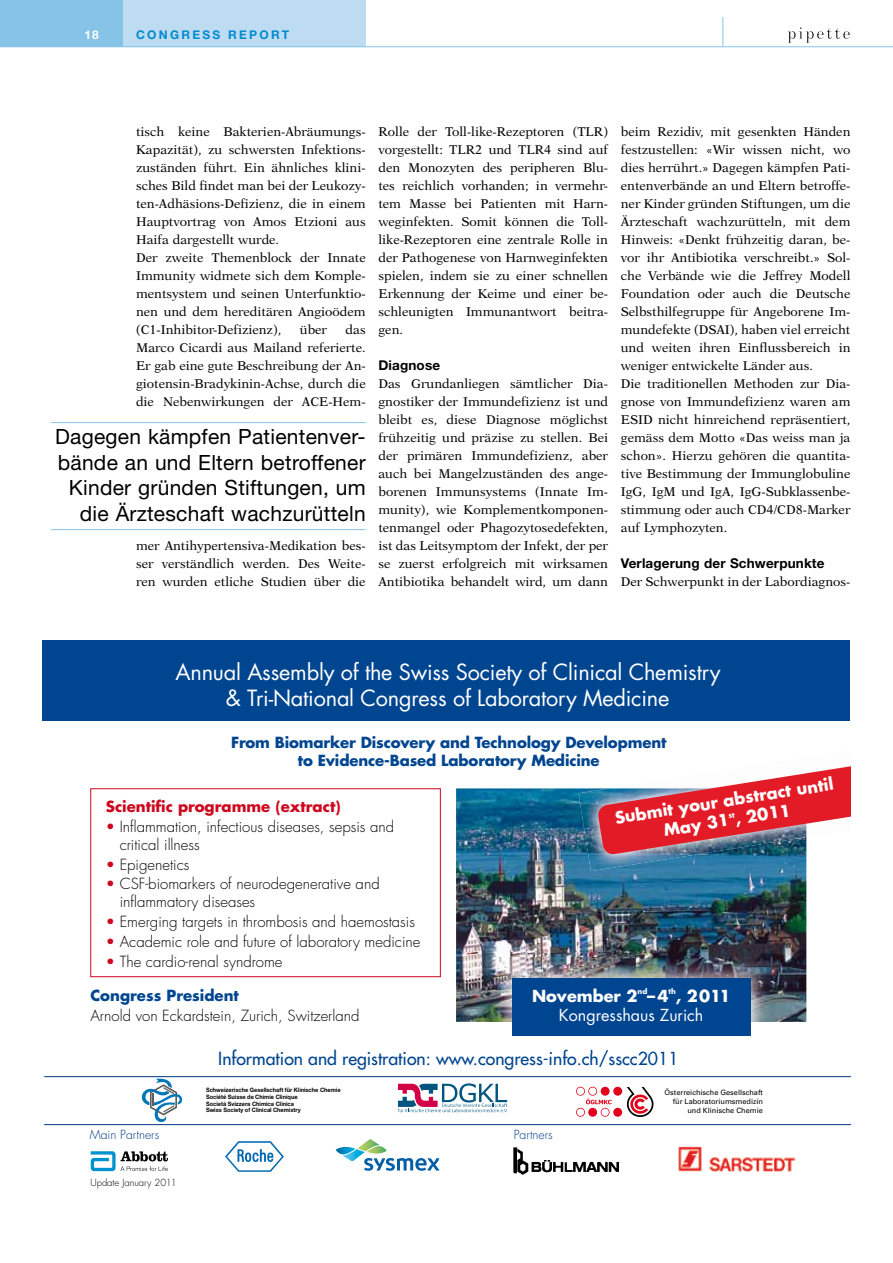
<style>
.page{position:relative;width:893px;height:1263px;background:#fff}
.page>*{position:absolute;margin:0;border:0;box-sizing:border-box;transform-origin:0 0}
.t1{font:21.75px/26.1px "Futura";letter-spacing:-.01em;color:#fff;text-align:center}
.t2{font:21px/25.5px "Helvetica Neue";letter-spacing:.01em;color:#000;text-align:right}
.t3{font:17.7px "Futura";color:#004590}
.t4{font:700 16.35px/19.5px "Futura";color:#fff;text-align:center}
.t5{font:16.2px/19.4px "Futura";color:#fff;text-align:center}
.t6{font:300 15px/17.9px "Futura";color:#000}
.t7{font:700 15px/17.9px "Futura";letter-spacing:-.01em;color:#004590;text-align:center}
.t8{font:700 15px "Futura";color:#cd071e}
.t9{font:700 13.5px "Helvetica Neue";letter-spacing:.01em;color:#000}
.t10{font:12.75px/18px "New Aster";color:#000;text-align:justify}
.t11{font:300 12.15px "Futura";color:#003882}
.t12{font:700 12px "Helvetica Neue";letter-spacing:.19em;color:#008bd0}
.t13{font:700 12px "Helvetica Neue";color:#fff}
.t14{font:300 9.45px "Futura";color:#000}
.t15{font:7.35px/8.9px "Univers";color:#000;text-align:right}
.t16{font:700 6px/6.6px "Helvetica Neue";color:#000;scale:.94 1}
.s1{color:#cd071e}
.s2{font-weight:700}
</style>
<div class="page">
<div style="left:0;top:0;width:365px;height:47px;background:#87c3e7"></div>
<hr style="left:722px;top:17px;width:1px;height:30px;background:#87c3e7">
<svg style="left:788px;top:27px;width:62px;height:16px"></svg>
<div style="left:123px;top:0;width:242px;height:47px;background:#bddbf1"></div>
<hr style="left:0;top:46px;width:893px;height:1px;background:#87c3e7">
<div style="left:43px;top:640px;width:807px;height:81px;background:#004590"></div>
<svg style="left:141px;top:1078px;width:42px;height:44px"></svg>
<svg style="left:398px;top:1083px;width:110px;height:30px"></svg>
<div style="left:613px;top:1087px;width:9px;height:9px;background:#e2001a;border-radius:50%"></div>
<div style="left:613px;top:1108px;width:9px;height:9px;background:#e2001a;border-radius:50%"></div>
<svg style="left:576px;top:1087px;width:36px;height:30px"></svg>
<svg style="left:627px;top:1087px;width:26px;height:30px"></svg>
<img style="left:456px;top:788px;width:350px;height:234px">
<img style="left:491px;top:957px;width:277px;height:96px">
<img style="left:491px;top:1049px;width:183px;height:4px">
<div style="left:512px;top:978px;width:238px;height:58px;background:#004590"></div>
<hr style="left:44px;top:1076px;width:806px;height:1px;background:#003882">
<hr style="left:44px;top:1124px;width:806px;height:1px;background:#003882">
<div style="left:90px;top:788px;width:351px;height:189px;border:1px solid #cd071e"></div>
<svg style="left:91px;top:1151px;width:77px;height:20px"></svg>
<svg style="left:225px;top:1141px;width:59px;height:31px"></svg>
<svg style="left:336px;top:1139px;width:104px;height:32px"></svg>
<img style="left:514px;top:1148px;width:104px;height:26px">
<img style="left:678px;top:1146px;width:118px;height:25px">
<img style="left:578px;top:788px;width:228px;height:83px">
<svg style="left:597px;top:766px;width:253px;height:90px"></svg>
<hr style="left:51px;top:422px;width:315px;height:1px;background:#87c3e7">
<hr style="left:51px;top:529px;width:315px;height:1px;background:#87c3e7">
<p class="t13" style="left:84px;top:27px;width:16px">18</p>
<p class="t12" style="left:136px;top:27px;width:76px">congress</p>
<p class="t12" style="left:228px;top:27px;width:62px">report</p>
<p class="t10" style="left:136px;top:123px;width:231px;text-align:left">tisch keine Bakterien-Abräumungs-Kapazität), zu schwersten Infektions&shy;zuständen führt. Ein ähnliches klini&shy;sches Bild findet man bei der Leukozy&shy;ten-Adhäsions-Defizienz, die in einem Hauptvortrag von Amos Etzioni aus Haifa dargestellt wurde.<br>Der zweite Themenblock der Innate Immunity widmete sich dem Komple&shy;mentsystem und seinen Unterfunktio&shy;nen und dem hereditären Angioödem (C1-Inhibitor-Defizienz),</p>
<p class="t10" style="left:136px;top:321px;width:231px;text-indent:210px">das Marco Cicardi aus Mailand referierte.<br>Er gab eine gute Beschreibung der An&shy;giotensin-Bradykinin-Achse, durch die die Nebenwirkungen der ACE-Hem-</p>
<p class="t10" style="left:300px;top:321px;width:29px">über</p>
<h2 class="t2" style="left:55px;top:424px;width:312px">Dagegen kämpfen Patientenver&shy;bände an und Eltern betroffener<br>Kinder gründen Stiftungen, um die Ärzteschaft wachzurütteln</h2>
<p class="t10" style="left:136px;top:537px;width:231px">mer Antihypertensiva-Medikation bes&shy;ser verständlich werden. Des Weite&shy;ren wurden etliche Studien über die</p>
<p class="t10" style="left:378px;top:123px;width:231px">Rolle der Toll-like-Rezeptoren (TLR) vorgestellt: TLR2 und TLR4 sind auf den Monozyten des peripheren Blu&shy;tes reichlich vorhanden; in vermehr&shy;tem Masse bei Patienten mit Harn&shy;weginfekten. Somit können die Toll&shy;like-Rezeptoren eine zentrale Rolle in der Pathogenese von Harnweginfekten spielen, indem sie zu einer schnellen Erkennung der Keime und einer be&shy;schleunigten Immunantwort beitra&shy;gen.</p>
<p class="t9" style="left:378px;top:357px;width:63px">Diagnose</p>
<p class="t10" style="left:378px;top:375px;width:231px">Das Grundanliegen sämtlicher Dia&shy;gnostiker der Immundefizienz ist und bleibt es, diese Diagnose möglichst frühzeitig und präzise zu stellen. Bei der primären Immundefizienz, aber auch bei Mangelzuständen des ange&shy;borenen Immunsystems (Innate Im&shy;munity), wie Komplementkomponen&shy;tenmangel oder Phagozytosedefekten, ist das Leitsymptom der Infekt, der per se zuerst erfolgreich mit wirksamen Antibiotika behandelt wird, um dann</p>
<p class="t10" style="left:621px;top:123px;width:231px;text-align:left">beim Rezidiv, mit gesenkten Händen festzustellen: «Wir wissen nicht, wo dies herrührt.» Dagegen kämpfen Pati&shy;entenverbände an und Eltern betroffe&shy;ner Kinder gründen Stiftungen, um die Ärzteschaft wachzurütteln, mit dem Hinweis: «Denkt frühzeitig daran, be&shy;vor ihr Antibiotika verschreibt.» Sol&shy;che Verbände wie die Jeffrey Modell Foundation oder auch die Deutsche Selbsthilfegruppe für Angeborene Im&shy;mundefekte (DSAI), haben viel erreicht und weiten ihren Einflussbereich in weniger entwickelte Länder aus.<br>Die traditionellen Methoden zur Dia&shy;gnose von Immundefizienz waren am ESID nicht hinreichend repräsentiert, gemäss dem Motto «Das weiss man ja schon». Hierzu gehören die quantita&shy;tive Bestimmung der Immunglobuline IgG, IgM und IgA, IgG-Subklassenbe&shy;stimmung oder auch CD4/CD8-Marker auf Lymphozyten.</p>
<p class="t9" style="left:621px;top:555px;width:205px">Verlagerung der Schwerpunkte</p>
<p class="t10" style="left:621px;top:573px;width:231px">Der Schwerpunkt in der Labordiagnos-</p>
<h1 class="t1" style="left:175px;top:659px;width:547px">Annual Assembly of the Swiss Society of Clinical Chemistry &amp; Tri-National Congress of Laboratory Medicine</h1>
<p class="t7" style="left:231px;top:733px;width:437px">From Biomarker Discovery and Technology Development to Evidence-Based Laboratory Medicine</p>
<p class="t8" style="left:106px;top:796px;width:236px">Scientific programme (extract)</p>
<p class="t6" style="left:120px;top:817px;width:276px;text-indent:-14px"><span class="s1">•</span> Inflammation, infectious diseases, sepsis and critical illness</p>
<p class="t6" style="left:106px;top:855px;width:85px"><span class="s1">•</span> Epigenetics</p>
<p class="t6" style="left:120px;top:875px;width:261px;text-indent:-14px"><span class="s1">•</span> CSF-biomarkers of neurodegenerative and inflammatory diseases</p>
<p class="t6" style="left:106px;top:913px;width:311px"><span class="s1">•</span> Emerging targets in thrombosis and haemostasis</p>
<p class="t6" style="left:106px;top:933px;width:316px"><span class="s1">•</span> Academic role and future of laboratory medicine</p>
<p class="t6" style="left:106px;top:953px;width:178px"><span class="s1">•</span> The cardio-renal syndrome</p>
<p class="t7" style="left:90px;top:985px;width:150px">Congress President</p>
<p class="t6" style="left:90px;top:1006px;width:271px">Arnold von Eckardstein, Zurich, Switzerland</p>
<p class="t4" style="left:613px;top:808px;width:222px;rotate:-9deg">Submit your abstract until<br>May 31<sup>st</sup>, 2011</p>
<p class="t5" style="left:532px;top:986px;width:200px"><span class="s2">November 2</span><sup>nd</sup><span class="s2">– 4</span><sup>th</sup><span class="s2">, 2011<br></span>Kongresshaus Zurich</p>
<h3 class="t3" style="left:218px;top:1047px;width:462px">Information and registration: www.congress-info.ch/sscc2011</h3>
<p class="t16" style="left:206px;top:1087px;width:145px">Schweizerische Gesellschaft für Klinische Chemie Société Suisse de Chimie Clinique<br>Società Svizzera Chimica Clinica<br>Swiss Society of Clinical Chemistry</p>
<p class="t15" style="left:665px;top:1088px;width:100px">Österreichische Gesellschaft für Laboratoriumsmedizin und Klinische Chemie</p>
<p class="t11" style="left:90px;top:1127px;width:71px">Main Partners</p>
<p class="t11" style="left:514px;top:1127px;width:41px">Partners</p>
<p class="t14" style="left:90px;top:1176px;width:88px">Update January 2011</p>
</div>
